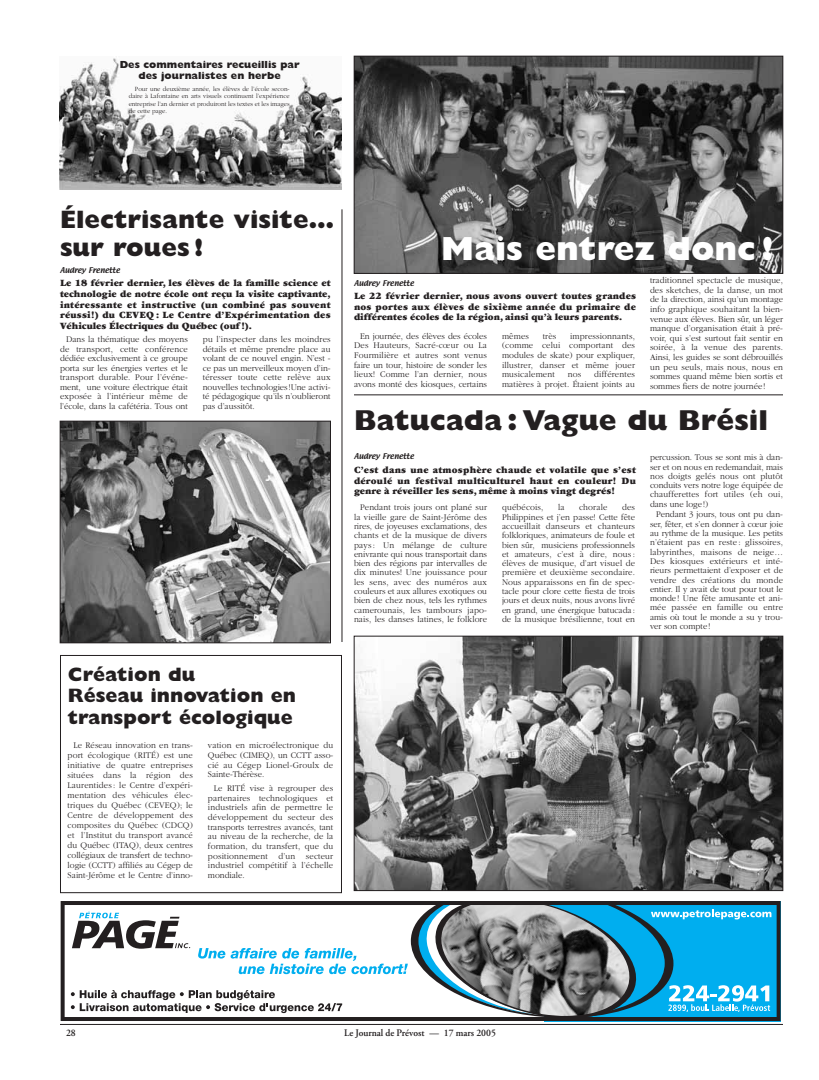
<style>
.page{position:relative;width:819px;height:1080px;background:#fff}
.page>*{position:absolute;margin:0;border:0;box-sizing:border-box;transform-origin:0 0}
.t1{font:800 33.6px "Gill Sans";color:#fff}
.t2{font:800 28.9px "Gill Sans";color:#231f20}
.t3{font:800 25.3px/27.9px "Gill Sans";color:#231f20}
.t4{font:800 19.5px/21.5px "Gill Sans";color:#231f20}
.t5{font:800 10.3px/11.4px "Gill Sans";color:#231f20;text-align:center}
.t6{font:900 10px/10.6px "Garamond";color:#231f20;text-align:justify;scale:.96 1}
.t7{font:600 10px "Adobe Garamond";color:#231f20;scale:.96 1}
.t8{font:300 9px/9.3px "Garamond";letter-spacing:.01em;color:#231f20;text-align:justify;scale:.96 1}
.t9{font:7px "Textile";color:#231f20}
.t10{font:300 6.7px/7.5px "Garamond";color:#231f20;text-align:justify;scale:.96 1}
</style>
<div class="page">
<div style="left:60px;top:655px;width:282px;height:238px;border:1px solid #231f20"></div>
<hr style="left:60px;top:1024px;width:723px;height:1px;background:#231f20">
<img style="left:59px;top:58px;width:282px;height:131px">
<svg style="left:71px;top:901px;width:700px;height:121px"></svg>
<img style="left:356px;top:638px;width:425px;height:251px">
<div style="left:354px;top:636px;width:429px;height:255px;border:1px solid #231f20"></div>
<img style="left:62px;top:423px;width:267px;height:218px">
<div style="left:60px;top:421px;width:271px;height:222px;border:1px solid #231f20"></div>
<img style="left:356px;top:58px;width:425px;height:214px">
<div style="left:354px;top:56px;width:429px;height:218px;border:1px solid #231f20"></div>
<hr style="left:354px;top:395px;width:429px;height:1px;background:#231f20">
<hr style="left:342px;top:209px;width:1px;height:433px;background:#231f20">
<p class="t5" style="left:120px;top:60px;width:182px">Des commentaires recueillis par des journalistes en herbe</p>
<p class="t10" style="left:129px;top:85px;width:169px;text-indent:6px">Pour une deuxième année, les élèves de l’école secon&shy;daire à Lafontaine en arts visuels continuent l’expérience entreprise l’an dernier et produiront les textes et les images de cette page.</p>
<p class="t3" style="left:60px;top:209px;width:275px">Électrisante visite… sur roues !</p>
<p class="t9" style="left:60px;top:266px;width:61px">Audrey Frenette</p>
<p class="t6" style="left:60px;top:279px;width:283px">Le 18 février dernier, les élèves de la famille science et technologie de notre école ont reçu la visite captivante, intéressante et instructive (un combiné pas souvent réussi!) du CEVEQ : Le Centre d’Expérimentation des Véhicules Électriques du Québec (ouf !).</p>
<p class="t8" style="left:60px;top:335px;width:135px;text-indent:6px">Dans la thématique des moyens de transport, cette conférence dédiée exclusivement à ce groupe porta sur les énergies vertes et le transport durable. Pour l’événe&shy;ment, une voiture électrique était exposée à l’intérieur même de l’école, dans la cafétéria. Tous ont</p>
<p class="t8" style="left:203px;top:335px;width:135px">pu l’inspecter dans les moindres détails et même prendre place au volant de ce nouvel engin. N’est - ce pas un merveilleux moyen d’in&shy;téresser toute cette relève aux nouvelles technologies!Une activi&shy;té pédagogique qu’ils n’oublieront pas d’aussitôt.</p>
<p class="t4" style="left:68px;top:666px;width:230px">Création du<br>Réseau innovation en transport écologique</p>
<p class="t8" style="left:68px;top:741px;width:132px;line-height:10px;text-indent:6px">Le Réseau innovation en trans&shy;port écologique (RITÉ) est une initiative de quatre entreprises situées dans la région des Laurentides: le Centre d’expéri&shy;mentation des véhicules élec&shy;triques du Québec (CEVEQ); le Centre de développement des composites du Québec (CDCQ) et l’Institut du transport avancé du Québec (ITAQ), deux centres collégiaux de transfert de techno&shy;logie (CCTT) affiliés au Cégep de Saint-Jérôme et le Centre d’inno-</p>
<p class="t8" style="left:208px;top:741px;width:132px;line-height:9.6px">vation en microélectronique du Québec (CIMEQ), un CCTT asso&shy;cié au Cégep Lionel-Groulx de Sainte-Thérèse.</p>
<p class="t8" style="left:208px;top:784px;width:132px;line-height:9.6px;text-indent:6px">Le RITÉ vise à regrouper des partenaires technologiques et industriels afin de permettre le développement du secteur des transports terrestres avancés, tant au niveau de la recherche, de la formation, du transfert, que du positionnement d’un secteur industriel compétitif à l’échelle mondiale.</p>
<p class="t1" style="left:441px;top:237px;width:334px">Mais entrez donc !</p>
<p class="t9" style="left:354px;top:279px;width:61px">Audrey Frenette</p>
<p class="t6" style="left:354px;top:292px;width:295px">Le 22 février dernier, nous avons ouvert toutes grandes nos portes aux élèves de sixième année du primaire de différentes écoles de la région, ainsi qu’à leurs parents.</p>
<p class="t8" style="left:354px;top:332px;width:140px;line-height:9.6px;text-indent:6px">En journée, des élèves des écoles Des Hauteurs, Sacré-cœur ou La Fourmilière et autres sont venus faire un tour, histoire de sonder les lieux! Comme l’an dernier, nous avons monté des kiosques, certains</p>
<p class="t8" style="left:502px;top:332px;width:30px">mêmes</p>
<p class="t8" style="left:543px;top:332px;width:16px">très</p>
<p class="t8" style="left:502px;top:332px;width:140px;line-height:9.6px;text-indent:68px">impressionnants, (comme celui comportant des modules de skate) pour expliquer, illustrer, danser et même jouer musicalement</p>
<p class="t8" style="left:502px;top:370px;width:140px;line-height:9.6px;text-align:right">différentes<br>matières à projet. Étaient joints au</p>
<p class="t8" style="left:568px;top:370px;width:16px">nos</p>
<p class="t8" style="left:650px;top:276px;width:140px;line-height:9.6px">traditionnel spectacle de musique, des sketches, de la danse, un mot de la direction, ainsi qu’un montage info graphique souhaitant la bien&shy;venue aux élèves. Bien sûr, un léger manque d’organisation était à pré&shy;voir, qui s’est surtout fait sentir en soirée, à la venue des parents.<br>Ainsi, les guides se sont débrouillés un peu seuls, mais nous, nous en sommes quand même bien sortis et sommes fiers de notre journée!</p>
<p class="t2" style="left:354px;top:410px;width:416px">Batucada : Vague du Brésil</p>
<p class="t9" style="left:354px;top:453px;width:61px">Audrey Frenette</p>
<p class="t6" style="left:354px;top:465px;width:295px">C’est dans une atmosphère chaude et volatile que s’est déroulé un festival multiculturel haut en couleur! Du genre à réveiller les sens, même à moins vingt degrés!</p>
<p class="t8" style="left:354px;top:504px;width:140px;text-indent:6px">Pendant trois jours ont plané sur la vieille gare de Saint-Jérôme des rires, de joyeuses exclamations, des chants et de la musique de divers pays: Un mélange de culture enivrante qui nous transportait dans bien des régions par intervalles de dix minutes! Une jouissance pour les sens, avec des numéros aux couleurs et aux allures exotiques ou bien de chez nous, tels les rythmes camerounais, les tambours japo&shy;nais, les danses latines, le folklore</p>
<p class="t8" style="left:502px;top:504px;width:45px">québécois,</p>
<p class="t8" style="left:558px;top:504px;width:8px">la</p>
<p class="t8" style="left:579px;top:504px;width:31px">chorale</p>
<p class="t8" style="left:502px;top:504px;width:140px;text-indent:120px">des Philippines et j’en passe! Cette fête accueillait danseurs et chanteurs folkloriques, animateurs de foule et bien sûr, musiciens professionnels et amateurs, c’est à dire, nous: élèves de musique, d’art visuel de première et deuxième secondaire.<br>Nous apparaissons en fin de spec&shy;tacle pour clore cette fiesta de trois jours et deux nuits, nous avons livré en grand, une énergique batucada: de la musique brésilienne, tout en</p>
<p class="t8" style="left:650px;top:453px;width:140px">percussion. Tous se sont mis à dan&shy;ser et on nous en redemandait, mais nos doigts gelés nous ont plutôt conduits vers notre loge équipée de chaufferettes fort utiles (eh oui, dans une loge!)</p>
<p class="t8" style="left:650px;top:511px;width:140px;text-indent:6px">Pendant 3 jours, tous ont pu dan&shy;ser, fêter, et s’en donner à cœur joie au rythme de la musique. Les petits n’étaient pas en reste: glissoires, labyrinthes, maisons de neige… Des kiosques extérieurs et inté&shy;rieurs permettaient d’exposer et de vendre des créations du monde entier. Il y avait de tout pour tout le monde! Une fête amusante et ani&shy;mée passée en famille ou entre amis où tout le monde a su y trou&shy;ver son compte!</p>
<p class="t7" style="left:66px;top:1029px;width:12px">28</p>
<p class="t7" style="left:344px;top:1029px;width:160px">Le Journal de Prévost — 17 mars 2005</p>
</div>
